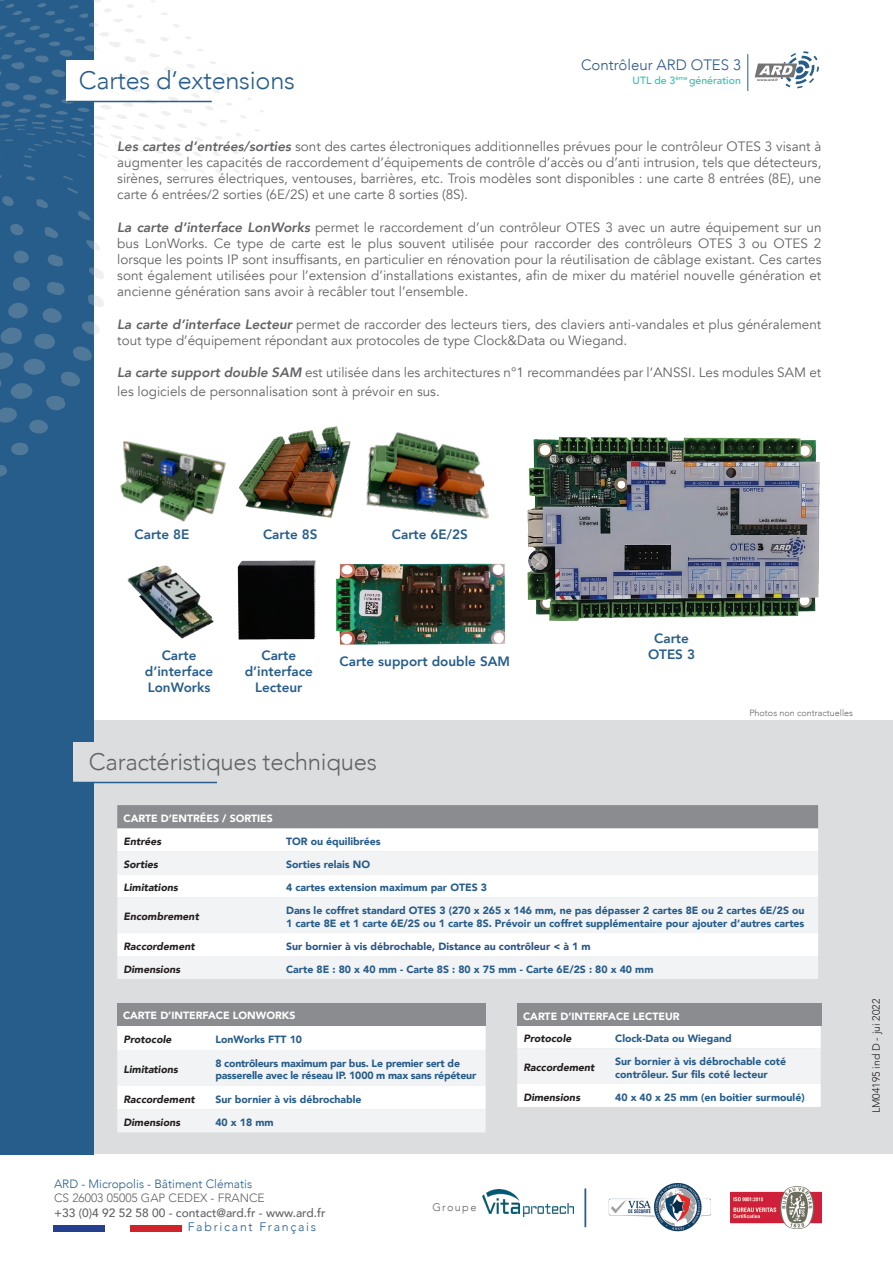
<style>
.page{position:relative;width:893px;height:1263px;background:#fff}
.page>*{position:absolute;margin:0;border:0;box-sizing:border-box;transform-origin:0 0}
.t1{font:300 25.2px "Avenir";letter-spacing:-.01em;color:#275d8a}
.t2{font:300 24px "Avenir";letter-spacing:-.01em;color:#636366}
.t3{font:300 15px "Avenir";color:#2b5586}
.t4{font:13.5px/16.2px "Avenir";color:#636366;text-align:justify}
.t5{font:800 13.5px/16.2px "Avenir";color:#275d8a;text-align:center}
.t6{font:300 12.3px "Avenir";letter-spacing:.14em;color:#275d8a}
.t7{font:500 12px "Avenir";color:#636366}
.t8{font:300 12px "Avenir";color:#275d8a}
.t9{font:300 12px "Avenir";color:#636366}
.t10{font:300 10.95px "Avenir";letter-spacing:.12em;color:#636366}
.t11{font:900 10.5px/12.6px "Avenir";color:#275d8a}
.t12{font:italic 900 10.5px "Avenir";color:#231f20}
.t13{font:900 10.5px/12.6px "Avenir";letter-spacing:-.02em;color:#275d8a}
.t14{font:900 10.5px "Avenir";color:#fff}
.t15{font:900 10.5px "Avenir";color:#2b5586}
.t16{font:500 10.5px "Avenir";color:#34bda9}
.t17{font:300 10.5px "Avenir";color:#231f20}
.t18{font:300 9px "Avenir";color:#636366}
.t19{font:italic 900 3.45px "Arial";color:#737473}
.s1{font-weight:800;font-style:italic}
</style>
<div class="page">
<div style="left:0;top:720px;width:893px;height:435px;background:#dcdddf"></div>
<div style="left:0;top:1154px;width:893px;height:109px;background:#fff"></div>
<img style="left:608px;top:1183px;width:103px;height:49px">
<img style="left:730px;top:1186px;width:91px;height:43px">
<hr style="left:584px;top:1188px;width:2px;height:39px;background:#275d8a">
<div style="left:54px;top:1225px;width:51px;height:7px;background:#253f8e"></div>
<div style="left:131px;top:1225px;width:51px;height:7px;background:#d1232a"></div>
<div style="left:0;top:0;width:93px;height:1154px;background:#275d8a"></div>
<svg style="left:11px;top:442px;width:18px;height:13px"></svg>
<svg style="left:0;top:465px;width:7px;height:12px"></svg>
<svg style="left:0;top:187px;width:104px;height:248px"></svg>
<svg style="left:0;top:0;width:272px;height:181px"></svg>
<img style="left:366px;top:432px;width:123px;height:87px">
<img style="left:239px;top:426px;width:112px;height:92px">
<svg style="left:117px;top:805px;width:701px;height:174px;background:#e9e9ea"></svg>
<svg style="left:117px;top:1026px;width:369px;height:106px;background:#f7f8f8"></svg>
<svg style="left:517px;top:1026px;width:304px;height:81px;background:#f9f9f9"></svg>
<img style="left:120px;top:441px;width:106px;height:81px">
<img style="left:237px;top:560px;width:78px;height:80px">
<img style="left:127px;top:565px;width:87px;height:74px">
<img style="left:336px;top:563px;width:170px;height:82px">
<div style="left:74px;top:742px;width:51px;height:40px;background:#dcdddf"></div>
<hr style="left:73px;top:782px;width:144px;height:1px;background:#275d8a">
<hr style="left:76px;top:78px;width:1px;height:37px;background:#275d8a">
<svg style="left:755px;top:51px;width:64px;height:37px"></svg>
<hr style="left:747px;top:54px;width:1px;height:37px;background:#275d8a">
<div style="left:67px;top:60px;width:51px;height:41px;background:#fff"></div>
<hr style="left:67px;top:101px;width:145px;height:1px;background:#275d8a">
<img style="left:527px;top:436px;width:293px;height:185px">
<div style="left:117px;top:1003px;width:369px;height:23px;background:#8a8c8f"></div>
<div style="left:517px;top:1003px;width:304px;height:23px;background:#8a8c8f"></div>
<img style="left:482px;top:1189px;width:92px;height:27px">
<p class="t3" style="left:581px;top:56px;width:161px">Contrôleur ARD OTES 3</p>
<p class="t16" style="left:633px;top:71px;width:110px">UTL de 3<sup>ème</sup> génération</p>
<p class="t1" style="left:79px;top:66px;width:217px">Cartes d’extensions</p>
<p class="t19" style="left:757px;top:77px;width:24px">www.ard.fr</p>
<p class="t4" style="left:117px;top:138px;width:706px"><span class="s1">Les cartes d’entrées/sorties</span> sont des cartes électroniques additionnelles prévues pour le contrôleur OTES 3 visant à augmenter les capacités de raccordement d’équipements de contrôle d’accès ou d’anti intrusion, tels que détecteurs, sirènes, serrures électriques, ventouses, barrières, etc. Trois modèles sont disponibles : une carte 8 entrées (8E), une carte 6 entrées/2 sorties (6E/2S) et une carte 8 sorties (8S).</p>
<p class="t4" style="left:117px;top:219px;width:706px"><span class="s1">La carte d’interface LonWorks</span> permet le raccordement d’un contrôleur OTES 3 avec un autre équipement sur un bus LonWorks. Ce type de carte est le plus souvent utilisée pour raccorder des contrôleurs OTES 3 ou OTES 2 lorsque les points IP sont insuffisants, en particulier en rénovation pour la réutilisation de câblage existant. Ces cartes sont également utilisées pour l’extension d’installations existantes, afin de mixer du matériel nouvelle génération et ancienne génération sans avoir à recâbler tout l’ensemble.</p>
<p class="t4" style="left:117px;top:316px;width:706px"><span class="s1">La carte d’interface Lecteur</span> permet de raccorder des lecteurs tiers, des claviers anti-vandales et plus généralement tout type d’équipement répondant aux protocoles de type Clock&amp;Data ou Wiegand.</p>
<p class="t4" style="left:117px;top:364px;width:706px;line-height:18px"><span class="s1">La carte support double SAM</span> est utilisée dans les architectures n°1 recommandées par l’ANSSI. Les modules SAM et les logiciels de personnalisation sont à prévoir en sus.</p>
<p class="t5" style="left:135px;top:526px;width:56px">Carte 8E</p>
<p class="t5" style="left:263px;top:526px;width:56px">Carte 8S</p>
<p class="t5" style="left:392px;top:526px;width:77px">Carte 6E/2S</p>
<p class="t5" style="left:162px;top:647px;width:36px">Carte</p>
<p class="t5" style="left:145px;top:663px;width:70px">d’interface</p>
<p class="t5" style="left:148px;top:679px;width:64px">LonWorks</p>
<p class="t5" style="left:245px;top:647px;width:70px">Carte d’interface</p>
<p class="t5" style="left:255px;top:679px;width:49px">Lecteur</p>
<p class="t5" style="left:339px;top:653px;width:172px">Carte support double SAM</p>
<p class="t2" style="left:89px;top:747px;width:290px">Caractéristiques techniques</p>
<p class="t5" style="left:654px;top:630px;width:36px">Carte</p>
<p class="t5" style="left:648px;top:646px;width:48px">OTES 3</p>
<p class="t18" style="left:749px;top:708px;width:105px">Photos non contractuelles</p>
<p class="t14" style="left:124px;top:809px;width:151px">CARTE D’ENTRÉES / SORTIES</p>
<p class="t12" style="left:124px;top:833px;width:39px">Entrées</p>
<p class="t11" style="left:286px;top:835px;width:96px">TOR ou équilibrées</p>
<p class="t12" style="left:124px;top:856px;width:36px">Sorties</p>
<p class="t11" style="left:286px;top:858px;width:86px">Sorties relais NO</p>
<p class="t12" style="left:124px;top:879px;width:56px">Limitations</p>
<p class="t11" style="left:286px;top:881px;width:203px">4 cartes extension maximum par OTES 3</p>
<p class="t12" style="left:124px;top:908px;width:77px">Encombrement</p>
<p class="t11" style="left:286px;top:904px;width:520px">Dans le coffret standard OTES 3 (270 x 265 x 146 mm, ne pas dépasser 2 cartes 8E ou 2 cartes 6E/2S ou<br>1 carte 8E et 1 carte 6E/2S ou 1 carte 8S. Prévoir un coffret supplémentaire pour ajouter d’autres cartes</p>
<p class="t12" style="left:124px;top:937px;width:73px">Raccordement</p>
<p class="t15" style="left:286px;top:937px;width:306px">Sur bornier à vis débrochable, Distance au contrôleur &lt; à 1 m</p>
<p class="t12" style="left:124px;top:960px;width:58px">Dimensions</p>
<p class="t11" style="left:286px;top:962px;width:369px">Carte 8E : 80 x 40 mm - Carte 8S : 80 x 75 mm - Carte 6E/2S : 80 x 40 mm</p>
<p class="t14" style="left:123px;top:1007px;width:174px">CARTE D’INTERFACE LONWORKS</p>
<p class="t14" style="left:523px;top:1007px;width:158px">CARTE D’INTERFACE LECTEUR</p>
<p class="t12" style="left:124px;top:1030px;width:50px">Protocole</p>
<p class="t11" style="left:215px;top:1033px;width:88px">LonWorks FTT 10</p>
<p class="t12" style="left:124px;top:1061px;width:56px">Limitations</p>
<p class="t13" style="left:215px;top:1056px;width:262px">8 contrôleurs maximum par bus. Le premier sert de passerelle avec le réseau IP. 1000 m max sans répéteur</p>
<p class="t12" style="left:124px;top:1090px;width:73px">Raccordement</p>
<p class="t11" style="left:215px;top:1092px;width:148px">Sur bornier à vis débrochable</p>
<p class="t12" style="left:124px;top:1114px;width:58px">Dimensions</p>
<p class="t11" style="left:215px;top:1116px;width:60px">40 x 18 mm</p>
<p class="t12" style="left:523px;top:1030px;width:50px">Protocole</p>
<p class="t11" style="left:615px;top:1032px;width:118px">Clock-Data ou Wiegand</p>
<p class="t12" style="left:523px;top:1059px;width:73px">Raccordement</p>
<p class="t11" style="left:615px;top:1055px;width:173px">Sur bornier à vis débrochable coté contrôleur. Sur fils coté lecteur</p>
<p class="t12" style="left:523px;top:1088px;width:58px">Dimensions</p>
<p class="t11" style="left:615px;top:1090px;width:191px">40 x 40 x 25 mm (en boitier surmoulé)</p>
<p class="t17" style="left:870px;top:1113px;width:116px;rotate:-90deg">LM04195 ind D - jui 2022</p>
<p class="t8" style="left:54px;top:1176px;width:200px">ARD - Micropolis - Bâtiment Clématis</p>
<p class="t9" style="left:54px;top:1191px;width:212px">CS 26003 05005 GAP CEDEX - FRANCE</p>
<p class="t7" style="left:54px;top:1202px;width:273px">+33 (0)4 92 52 58 00 - contact@ard.fr - www.ard.fr</p>
<p class="t10" style="left:432px;top:1201px;width:45px">Groupe</p>
<p class="t6" style="left:188px;top:1220px;width:130px">Fabricant Français</p>
</div>
